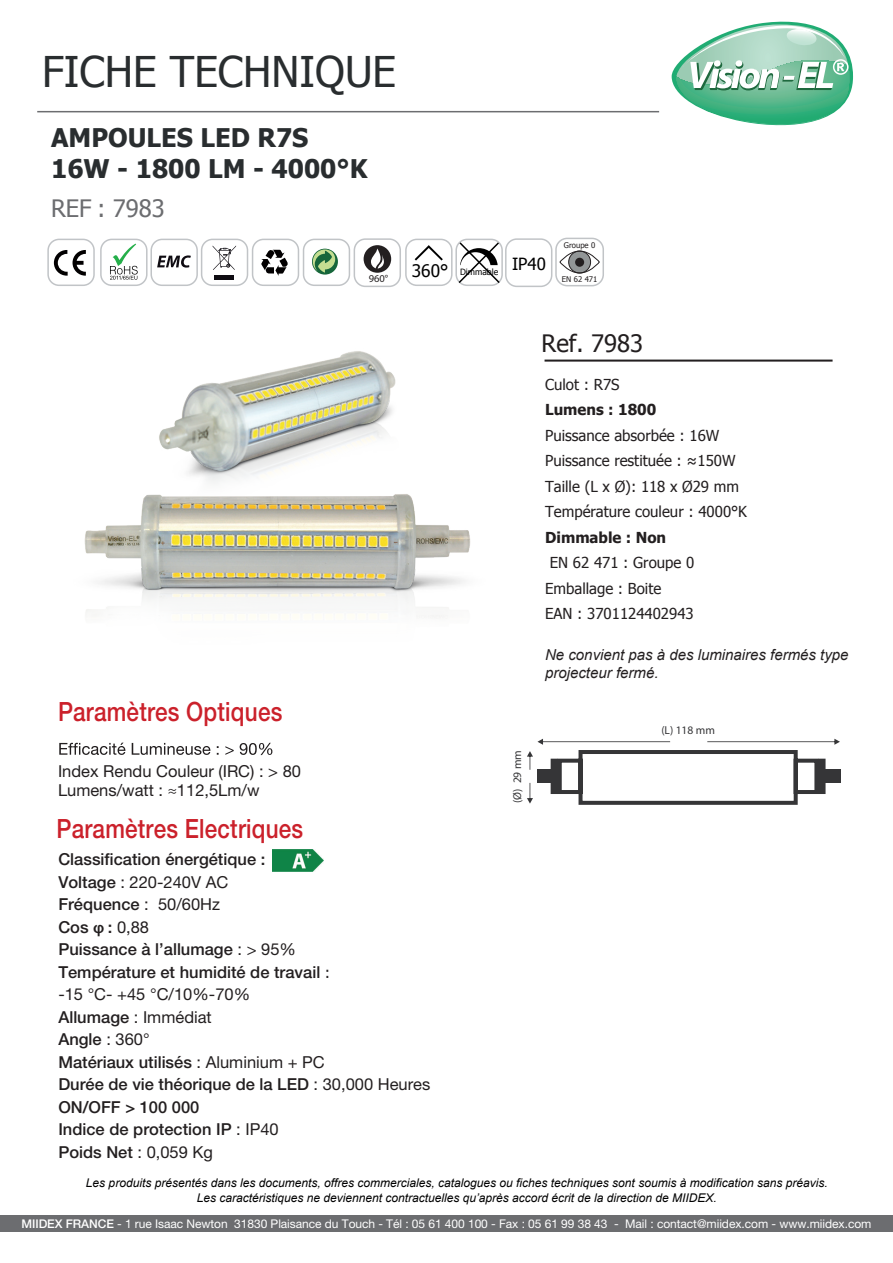
<style>
.page{position:relative;width:893px;height:1263px;background:#fff}
.page>*{position:absolute;margin:0;border:0;box-sizing:border-box;transform-origin:0 0}
.t1{font:42.3px "Tahoma";color:#292d2f}
.t2{font:500 26.55px "Helvetica Neue LT Std";letter-spacing:.01em;color:#cb212b;scale:.85 1}
.t3{font:700 25.65px/30.6px "Tahoma";color:#292d2f}
.t4{font:24px "Tahoma";color:#6c6d70}
.t5{font:24px "Tahoma";color:#231f20}
.t6{font:500 16.5px/22.5px "Helvetica Neue LT Std";color:#231f20}
.t7{font:16.5px/19.8px "Helvetica Neue LT Std";color:#231f20}
.t8{font:15.15px/25.5px "Tahoma";color:#231f20}
.t9{font:italic 15.15px/18px "Arial";color:#231f20}
.t10{font:700 15.15px "Tahoma";color:#231f20}
.t11{font:italic 12px/14.4px "Arial";color:#000001;text-align:center}
.t12{font:12px "Helvetica Neue LT Std";letter-spacing:-.005em;color:#fff}
.t13{font:11.55px "Myriad Pro";color:#353537}
.t14{font:10.5px "Myriad Pro";color:#231f20}
.t15{font:8.7px "Tahoma";color:#000}
.t16{font:7.8px "Tahoma";color:#231f20}
.s1{font-size:17.25px}
.s2{font-weight:400}
.s3{font-family:"Myriad Pro";font-weight:600}
.s4{font-family:"Tahoma";font-weight:400;font-size:15.15px}
.s5{font-weight:500}
</style>
<div class="page">
<div style="left:0;top:1215px;width:893px;height:16px;background:#6c6d70"></div>
<svg style="left:672px;top:21px;width:181px;height:105px"></svg>
<hr style="left:545px;top:360px;width:287px;height:2px;background:#231f20">
<svg style="left:59px;top:743px;width:213px;height:12px"></svg>
<div style="left:303px;top:239px;width:47px;height:47px;border:1px solid #c1c4c7;border-radius:11px"></div>
<div style="left:100px;top:239px;width:48px;height:47px;border:1px solid #c1c4c7;border-radius:11px"></div>
<div style="left:47px;top:239px;width:48px;height:47px;border:1px solid #c1c4c7;border-radius:11px"></div>
<div style="left:150px;top:239px;width:48px;height:47px;border:1px solid #c1c4c7;border-radius:11px"></div>
<div style="left:201px;top:239px;width:47px;height:47px;border:1px solid #c1c4c7;border-radius:11px"></div>
<div style="left:252px;top:239px;width:47px;height:47px;border:1px solid #c1c4c7;border-radius:11px"></div>
<svg style="left:54px;top:250px;width:32px;height:26px"></svg>
<svg style="left:157px;top:255px;width:34px;height:13px"></svg>
<svg style="left:213px;top:245px;width:23px;height:25px"></svg>
<div style="left:214px;top:275px;width:20px;height:5px;background:#0f0c12"></div>
<svg style="left:261px;top:250px;width:27px;height:26px"></svg>
<svg style="left:312px;top:249px;width:26px;height:26px"></svg>
<div style="left:405px;top:239px;width:48px;height:47px;border:1px solid #c1c4c7;border-radius:11px"></div>
<svg style="left:415px;top:245px;width:28px;height:16px"></svg>
<svg style="left:110px;top:244px;width:28px;height:36px"></svg>
<div style="left:455px;top:239px;width:48px;height:47px;border:1px solid #c1c4c7;border-radius:11px"></div>
<svg style="left:457px;top:241px;width:44px;height:44px"></svg>
<div style="left:505px;top:238px;width:47px;height:49px;border:1px solid #c1c4c7;border-radius:11px"></div>
<div style="left:354px;top:238px;width:47px;height:49px;border:1px solid #c1c4c7;border-radius:11px"></div>
<div style="left:364px;top:245px;width:27px;height:28px;background:#231f20;border-radius:50%"></div>
<svg style="left:371px;top:248px;width:13px;height:21px"></svg>
<div style="left:824px;top:770px;width:17px;height:13px;background:#353537"></div>
<svg style="left:527px;top:739px;width:313px;height:66px"></svg>
<img style="left:272px;top:849px;width:52px;height:23px">
<img style="left:159px;top:351px;width:237px;height:126px">
<img style="left:84px;top:477px;width:387px;height:141px">
<hr style="left:37px;top:111px;width:622px;height:1px;background:#6c6d70">
<div style="left:555px;top:238px;width:49px;height:48px;border:1px solid #c1c4c7;border-radius:11px"></div>
<div style="left:568px;top:251px;width:23px;height:22px;background:#929697;border:1px solid #231f20;border-radius:50%"></div>
<div style="left:560px;top:251px;width:40px;height:22px;border:1px solid #231f20;border-radius:50%"></div>
<div style="left:575px;top:258px;width:9px;height:9px;background:#231f20;border-radius:50%"></div>
<h1 class="t1" style="left:42px;top:43px;width:356px">FICHE TECHNIQUE</h1>
<h3 class="t3" style="left:51px;top:121px;width:318px">AMPOULES LED R7S<br>16W - 1800 LM - 4000°K</h3>
<h3 class="t4" style="left:51px;top:192px;width:115px">REF : 7983</h3>
<h2 class="t2" style="left:58px;top:695px;width:265px">Paramètres Optiques</h2>
<p class="t7" style="left:58px;top:761px;width:245px">Index Rendu Couleur (IRC) : &gt; 80<br>Lumens/watt : ≈112,5Lm/w</p>
<h2 class="t2" style="left:57px;top:813px;width:292px">Paramètres Electriques</h2>
<p class="t14" style="left:369px;top:272px;width:21px">960°</p>
<p class="t15" style="left:412px;top:266px;width:135px"><span class="s1">360°</span> Dimmable <sup>IP40</sup></p>
<p class="t16" style="left:564px;top:240px;width:33px">Groupe 0</p>
<p class="t16" style="left:562px;top:273px;width:37px">EN 62 471</p>
<h3 class="t5" style="left:542px;top:327px;width:103px">Ref. 7983</h3>
<p class="t8" style="left:545px;top:371px;width:76px">Culot : R7S</p>
<p class="t10" style="left:545px;top:399px;width:113px">Lumens : 1800</p>
<p class="t8" style="left:545px;top:422px;width:203px">Puissance absorbée : 16W<br>Puissance restituée : ≈150W<br>Taille (L x Ø): 118 x Ø29 mm<br>Température couleur : 4000°K</p>
<p class="t10" style="left:545px;top:527px;width:123px">Dimmable : Non</p>
<p class="t8" style="left:545px;top:549px;width:151px;text-indent:5px">EN 62 471 : Groupe 0<br>Emballage : Boite<br>EAN : 3701124402943</p>
<p class="t9" style="left:545px;top:646px;width:305px">Ne convient pas à des luminaires fermés type projecteur fermé.</p>
<p class="t13" style="left:510px;top:803px;width:54px;rotate:-90deg">(Ø) 29 mm</p>
<p class="t13" style="left:661px;top:723px;width:55px">(L) 118 mm</p>
<p class="t6" style="left:58px;top:848px;width:374px">Classification énergétique :<br>Voltage <span class="s2">: 220-240V AC<br></span>Fréquence <span class="s2">: 50/60Hz<br></span>Cos <span class="s3">φ</span> : <span class="s2">0,88<br></span>Puissance à l’allumage <span class="s2">: &gt; 95%<br></span>Température et humidité de travail <span class="s4">:<br></span><span class="s2">-15 °C- +45 °C/10%-70%<br></span>Allumage <span class="s2">: Immédiat<br></span>Angle <span class="s2">: 360°<br></span>Matériaux utilisés <span class="s2">: Aluminium + PC<br></span>Durée de vie théorique de la LED <span class="s2">: 30,000 Heures<br></span>ON/OFF &gt; 100 000<br>Indice de protection IP <span class="s2">: IP40<br></span>Poids Net <span class="s2">: 0,059 Kg</span></p>
<p class="t11" style="left:86px;top:1176px;width:743px">Les produits présentés dans les documents, offres commerciales, catalogues ou fiches techniques sont soumis à modification sans préavis.<br>Les caractéristiques ne deviennent contractuelles qu’après accord écrit de la direction de MIIDEX.</p>
<p class="t12" style="left:22px;top:1216px;width:851px"><span class="s5">MIIDEX FRANCE</span> - 1 rue Isaac Newton 31830 Plaisance du Touch - Tél : 05 61 400 100 - Fax : 05 61 99 38 43 - Mail : contact@miidex.com - www.miidex.com</p>
</div>
